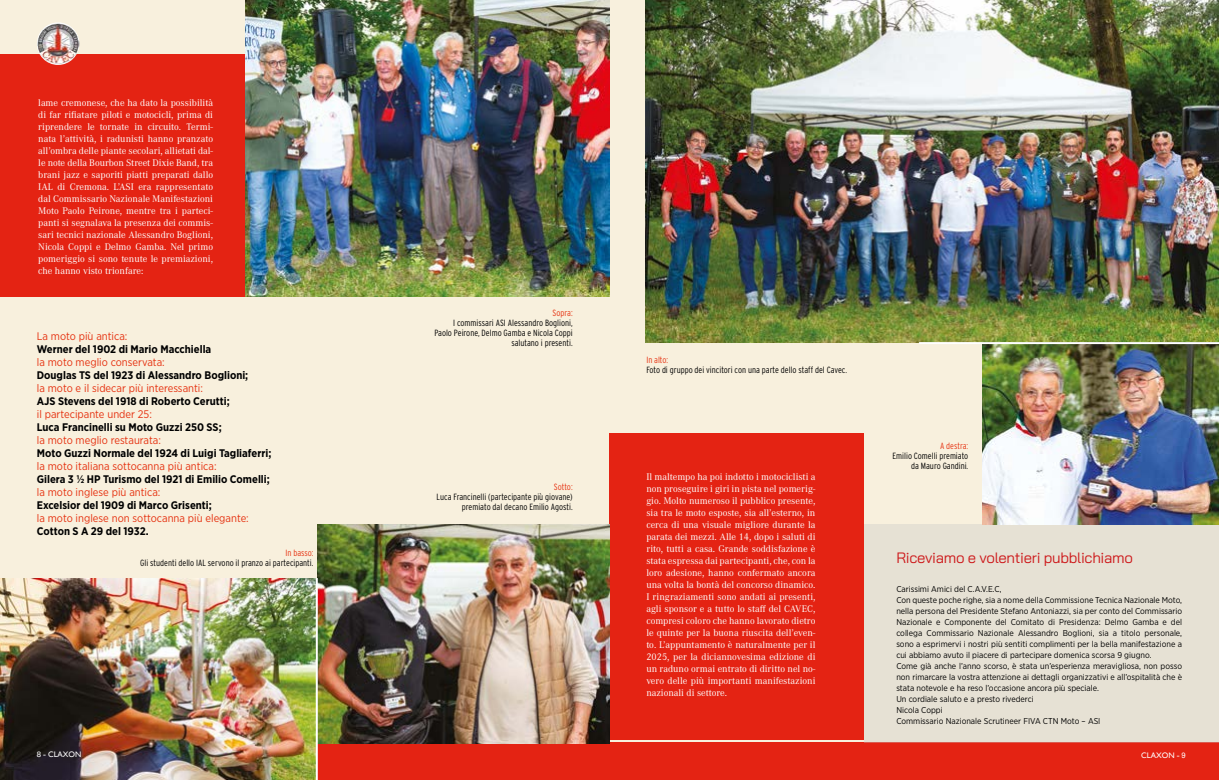
<style>
.page{position:relative;width:1219px;height:780px;background:#fff}
.page>*{position:absolute;margin:0;border:0;box-sizing:border-box;transform-origin:0 0}
.t1{font:15px "Bai Jamjuree";letter-spacing:-.02em;color:#cd1719}
.t2{font:700 11px "Gotham Narrow";color:#000}
.t3{font:11px "Gotham Narrow";color:#e63312}
.t4{font:10px/12px "Corporate A";color:#fff;text-align:justify}
.t5{font:300 condensed 9px/10px "Interstate";color:#000;text-align:right}
.t6{font:300 condensed 9px "Interstate";letter-spacing:-.005em;color:#e63312}
.t7{font:8.5px/11px "Gotham Narrow";color:#000}
.t8{font:8px "Gill Sans";color:#fff}
.s1{font-family:"Rockwell"}
</style>
<div class="page">
<div style="left:0;top:0;width:1219px;height:747px;background:#f8f0dd"></div>
<img style="left:646px;top:0;width:573px;height:342px">
<div style="left:318px;top:742px;width:901px;height:38px;background:#e42313"></div>
<div style="left:864px;top:524px;width:355px;height:218px;background:#e6e1d4"></div>
<div style="left:0;top:55px;width:246px;height:242px;background:#e42313"></div>
<div style="left:609px;top:433px;width:255px;height:306px;background:#e42313"></div>
<img style="left:982px;top:344px;width:237px;height:180px">
<img style="left:0;top:578px;width:316px;height:202px">
<img style="left:246px;top:0;width:363px;height:297px">
<img style="left:318px;top:524px;width:291px;height:219px">
<img style="left:37px;top:22px;width:42px;height:43px;border-radius:21px">
<hr style="left:316px;top:578px;width:2px;height:202px;background:#fff">
<hr style="left:919px;top:342px;width:300px;height:2px;background:#fff">
<p class="t4" style="left:38px;top:97px;width:176px">lame cremonese, che ha dato la possibilità di far rifiatare piloti e motocicli, prima di riprendere le tornate in circuito. Termi&shy;nata l’attività, i radunisti hanno pranzato all’ombra delle piante secolari, allietati dal&shy;le note della Bourbon Street Dixie Band, tra brani jazz e saporiti piatti preparati dallo IAL di Cremona. L’ASI era rappresentato dal Commissario Nazionale Manifestazioni Moto Paolo Peirone, mentre tra i parteci&shy;panti si segnalava la presenza dei commis&shy;sari tecnici nazionale Alessandro Boglioni, Nicola Coppi e Delmo Gamba. Nel primo pomeriggio si sono tenute le premiazioni, che hanno visto trionfare:</p>
<p class="t3" style="left:37px;top:329px;width:92px">La moto più antica:</p>
<p class="t2" style="left:37px;top:342px;width:176px">Werner del 1902 di Mario Macchiella</p>
<p class="t3" style="left:37px;top:355px;width:129px">la moto meglio conservata:</p>
<p class="t2" style="left:37px;top:368px;width:213px">Douglas TS del 1923 di Alessandro Boglioni;</p>
<p class="t3" style="left:37px;top:381px;width:168px">la moto e il sidecar più interessanti:</p>
<p class="t2" style="left:37px;top:394px;width:194px">AJS Stevens del 1918 di Roberto Cerutti;</p>
<p class="t3" style="left:37px;top:407px;width:117px">il partecipante under 25:</p>
<p class="t2" style="left:37px;top:420px;width:186px">Luca Francinelli su Moto Guzzi 250 SS;</p>
<p class="t3" style="left:37px;top:433px;width:126px">la moto meglio restaurata:</p>
<p class="t2" style="left:37px;top:446px;width:236px">Moto Guzzi Normale del 1924 di Luigi Tagliaferri;</p>
<p class="t3" style="left:37px;top:459px;width:181px">la moto italiana sottocanna più antica:</p>
<p class="t2" style="left:37px;top:472px;width:235px">Gilera 3 ½ HP Turismo del 1921 di Emilio Comelli;</p>
<p class="t3" style="left:37px;top:485px;width:125px">la moto inglese più antica:</p>
<p class="t2" style="left:37px;top:498px;width:176px">Excelsior del 1909 di Marco Grisenti;</p>
<p class="t3" style="left:37px;top:511px;width:214px">la moto inglese non sottocanna più elegante:</p>
<p class="t2" style="left:37px;top:524px;width:113px">Cotton S A 29 del 1932.</p>
<p class="t6" style="left:285px;top:548px;width:30px">In basso:</p>
<p class="t5" style="left:140px;top:558px;width:175px">Gli studenti dello IAL servono il pranzo ai partecipanti.</p>
<p class="t8" style="left:37px;top:749px;width:46px"><span class="s1">8 -</span> CLAXON</p>
<p class="t6" style="left:553px;top:307px;width:22px">Sopra:</p>
<p class="t5" style="left:434px;top:317px;width:140px">I commissari ASI Alessandro Boglioni,<br>Paolo Peirone, Delmo Gamba e Nicola Coppi salutano i presenti.</p>
<p class="t6" style="left:554px;top:481px;width:20px">Sotto:</p>
<p class="t5" style="left:437px;top:491px;width:138px">Luca Francinelli (partecipante più giovane) premiato dal decano Emilio Agosti.</p>
<p class="t6" style="left:646px;top:354px;width:23px">In alto:</p>
<p class="t5" style="left:646px;top:364px;width:202px">Foto di gruppo dei vincitori con una parte dello staff del Cavec.</p>
<p class="t4" style="left:646px;top:470px;width:171px">Il maltempo ha poi indotto i motociclisti a non proseguire i giri in pista nel pomerig&shy;gio. Molto numeroso il pubblico presente, sia tra le moto esposte, sia all’esterno, in cerca di una visuale migliore durante la parata dei mezzi. Alle 14, dopo i saluti di rito, tutti a casa. Grande soddisfazione è stata espressa dai partecipanti, che, con la loro adesione, hanno confermato ancora una volta la bontà del concorso dinamico.<br>I ringraziamenti sono andati ai presenti, agli sponsor e a tutto lo staff del CAVEC, compresi coloro che hanno lavorato dietro le quinte per la buona riuscita dell’even&shy;to. L’appuntamento è naturalmente per il 2025, per la diciannovesima edizione di un raduno ormai entrato di diritto nel no&shy;vero delle più importanti manifestazioni nazionali di settore.</p>
<p class="t6" style="left:940px;top:441px;width:30px">A destra:</p>
<p class="t5" style="left:892px;top:451px;width:77px">Emilio Comelli premiato da Mauro Gandini.</p>
<h1 class="t1" style="left:896px;top:545px;width:238px">Riceviamo e volentieri pubblichiamo</h1>
<p class="t7" style="left:896px;top:583px;width:287px">Carissimi Amici del C.A.V.E.C,<br>Con queste poche righe, sia a nome della Commissione Tecnica Nazionale Moto, nella persona del Presidente Stefano Antoniazzi, sia per conto del Commissario Nazionale e Componente del Comitato di Presidenza: Delmo Gamba e del collega Commissario Nazionale Alessandro Boglioni, sia a titolo personale, sono a esprimervi i nostri più sentiti complimenti per la bella manifestazione a cui abbiamo avuto il piacere di partecipare domenica scorsa 9 giugno.<br>Come già anche l’anno scorso, è stata un’esperienza meravigliosa, non posso non rimarcare la vostra attenzione ai dettagli organizzativi e all’ospitalità che è stata notevole e ha reso l’occasione ancora più speciale.<br>Un cordiale saluto e a presto rivederci<br>Nicola Coppi<br>Commissario Nazionale Scrutineer FIVA CTN Moto – ASI</p>
<p class="t8" style="left:1141px;top:750px;width:46px">CLAXON <span class="s1">- 9</span></p>
</div>
